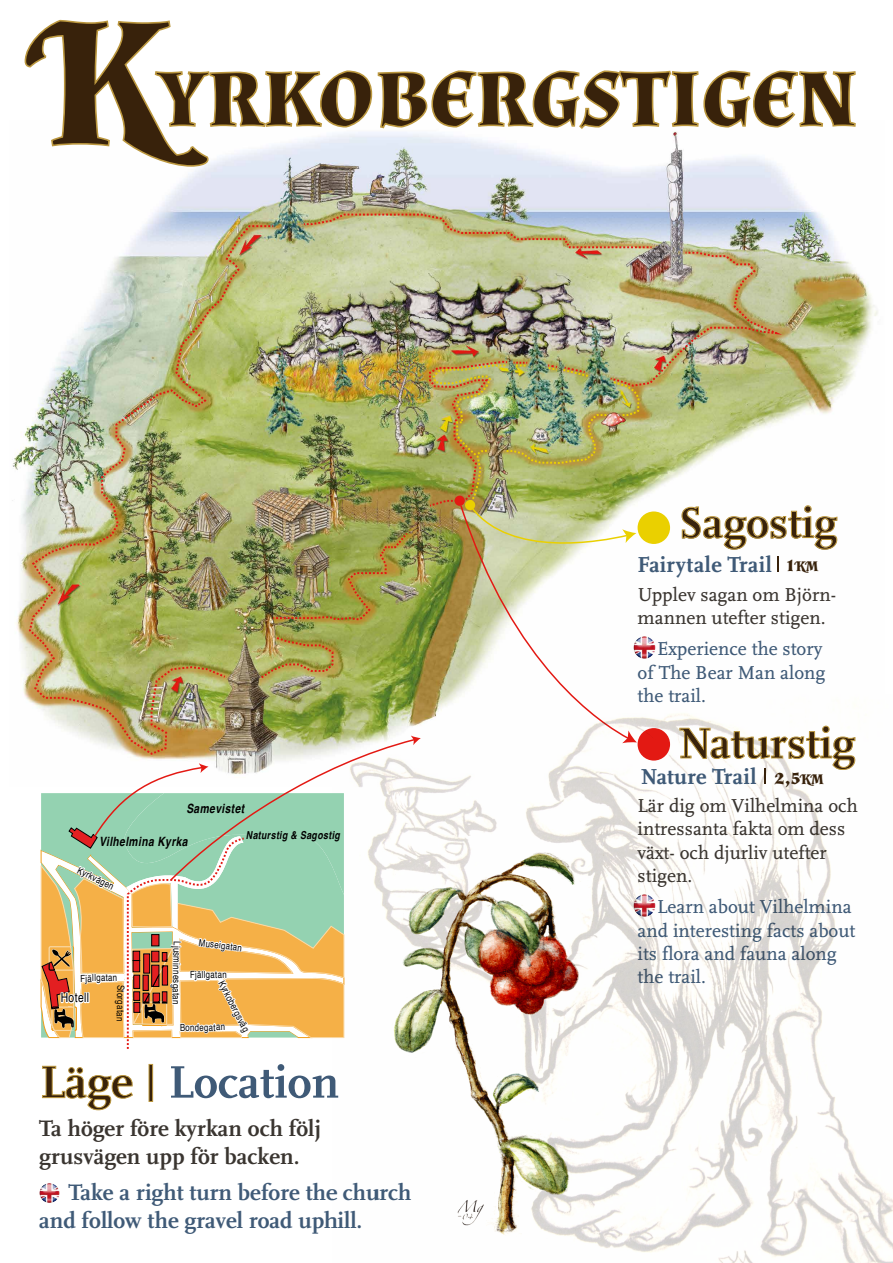
<style>
.page{position:relative;width:893px;height:1263px;background:#fff}
.page>*{position:absolute;margin:0;border:0;box-sizing:border-box;transform-origin:0 0}
.t1{font:700 97.35px "Almendra SC";color:#38220b}
.t2{font:700 45.15px "AD Scala";color:#38220b}
.t3{font:700 23.25px/28px "AD Scala";color:#3f5a77}
.t4{font:700 23.25px/28px "AD Scala";color:#3a3530}
.t5{font:800 22.65px "AD Scala";letter-spacing:.01em;color:#3f5a77}
.t6{font:700 20.4px "Almendra SC";color:#38220b}
.t7{font:19.5px/23.4px "AD Scala Romein";color:#3f5a77}
.t8{font:19.5px/23.4px "AD Scala Romein";color:#3a3530}
.t9{font:700 14.7px "Almendra SC";color:#38220b}
.t10{font:12.9px "Helvetica";letter-spacing:.04em;color:#000;scale:.8 1}
.t11{font:italic 700 12.75px "Helvetica";letter-spacing:.04em;color:#000;scale:.8 1}
.t12{font:italic 700 10.95px "Helvetica";letter-spacing:.04em;color:#000;scale:.8 1}
.t13{font:9.75px "Helvetica";color:#000;scale:.8 1}
.s1{font-size:185.55px}
.s2{font-size:20.4px}
.s3{font-size:14.7px}
</style>
<div class="page">
<img style="left:12px;top:167px;width:866px;height:533px">
<svg style="left:24px;top:19px;width:832px;height:148px"></svg>
<img style="left:612px;top:694px;width:281px;height:569px">
<img style="left:28px;top:213px;width:828px;height:995px">
<img style="left:378px;top:841px;width:234px;height:407px">
<h1 class="t1" style="left:44px;top:38px;width:816px"><span class="s1">K</span>yrkobergstigen</h1>
<h2 class="t2" style="left:678px;top:497px;width:160px">Sagostig</h2>
<p class="t5" style="left:638px;top:552px;width:136px">Fairytale Trail</p>
<p class="t9" style="left:785px;top:558px;width:35px"><span class="s2">1</span>KM</p>
<p class="t8" style="left:638px;top:583px;width:200px">Upplev sagan om Björn&shy;mannen utefter stigen.</p>
<p class="t7" style="left:638px;top:638px;width:189px;text-indent:20px">Experience the story of The Bear Man along the trail.</p>
<p class="t11" style="left:186px;top:798px;width:74px">Samevistet</p>
<p class="t11" style="left:99px;top:831px;width:112px">Vilhelmina Kyrka</p>
<p class="t13" style="left:81px;top:863px;width:51px;rotate:27deg">Kyrkvägen</p>
<p class="t12" style="left:246px;top:826px;width:119px">Naturstig &amp; Sagostig</p>
<p class="t13" style="left:200px;top:935px;width:56px;rotate:7deg">Museigatan</p>
<p class="t13" style="left:190px;top:967px;width:47px;rotate:-1deg">Fjällgatan</p>
<p class="t13" style="left:185px;top:941px;width:81px;rotate:91deg">Ljusminnesgatan</p>
<p class="t13" style="left:80px;top:971px;width:47px;rotate:-1deg">Fjällgatan</p>
<p class="t13" style="left:128px;top:985px;width:47px;rotate:91deg">Storgatan</p>
<p class="t13" style="left:228px;top:978px;width:71px;rotate:63deg">Kyrkobergsväg</p>
<p class="t10" style="left:61px;top:988px;width:37px">Hotell</p>
<p class="t13" style="left:180px;top:1020px;width:58px;rotate:-1deg">Bondegatan</p>
<p class="t4" style="left:39px;top:1115px;width:283px">Ta höger före kyrkan och följ grusvägen upp för backen.</p>
<p class="t3" style="left:39px;top:1178px;width:374px;text-indent:29px">Take a right turn before the church and follow the gravel road uphill.</p>
<h2 class="t2" style="left:678px;top:718px;width:178px">Naturstig</h2>
<p class="t6" style="left:774px;top:765px;width:51px">2,5<span class="s3">KM</span></p>
<p class="t5" style="left:641px;top:764px;width:117px">Nature Trail</p>
<p class="t8" style="left:638px;top:794px;width:222px">Lär dig om Vilhelmina och intressanta fakta om dess växt- och djurliv utefter stigen.</p>
<p class="t7" style="left:638px;top:895px;width:219px;text-indent:20px">Learn about Vilhelmina and interesting facts about its flora and fauna along the trail.</p>
</div>
